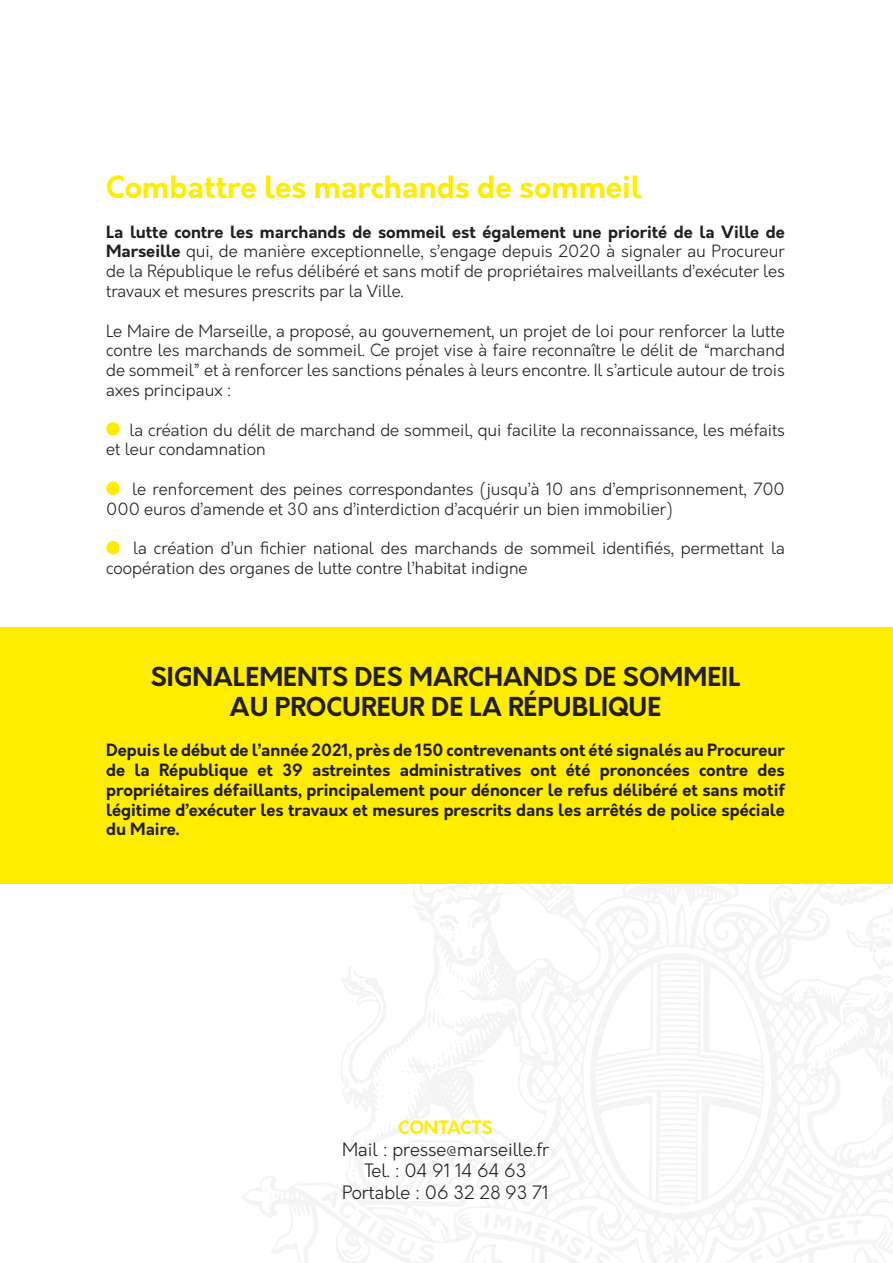
<style>
.page{position:relative;width:893px;height:1263px;background:#fff}
.page>*{position:absolute;margin:0;border:0;box-sizing:border-box;transform-origin:0 0}
.t1{font:700 30px "Orkney";color:#ffed00}
.t2{font:700 25.5px "Orkney";color:#231f20}
.t3{font:300 18px "Orkney";color:#231f20}
.t4{font:700 18px "Orkney";color:#ffed00}
.t5{font:300 16.5px/19.8px "Orkney";color:#231f20}
.t6{font:700 16.5px/19.8px "Orkney";color:#231f20;text-align:justify}
.s1{font-weight:700}
</style>
<div class="page">
<svg style="left:243px;top:884px;width:650px;height:379px"></svg>
<div style="left:0;top:627px;width:893px;height:257px;background:#ffed00"></div>
<div style="left:106px;top:422px;width:14px;height:14px;background:#ffed00;border-radius:50%"></div>
<div style="left:106px;top:482px;width:14px;height:13px;background:#ffed00;border-radius:50%"></div>
<div style="left:106px;top:541px;width:14px;height:13px;background:#ffed00;border-radius:50%"></div>
<p class="t1" style="left:106px;top:167px;width:537px">Combattre les marchands de sommeil</p>
<p class="t5" style="left:106px;top:222px;width:680px;text-align:justify"><span class="s1">La lutte contre les marchands de sommeil est également une priorité de la Ville de Marseille</span> qui, de manière exceptionnelle, s’engage depuis 2020 à signaler au Procureur de la République le refus délibéré et sans motif de propriétaires malveillants d’exécuter les travaux et mesures prescrits par la Ville.</p>
<p class="t5" style="left:106px;top:321px;width:680px;text-align:justify">Le Maire de Marseille, a proposé, au gouvernement, un projet de loi pour renforcer la lutte contre les marchands de sommeil. Ce projet vise à faire reconnaître le délit de “marchand de sommeil” et à renforcer les sanctions pénales à leurs encontre. Il s’articule autour de trois axes principaux :</p>
<p class="t5" style="left:106px;top:420px;width:680px;text-indent:23px">la création du délit de marchand de sommeil, qui facilite la reconnaissance, les méfaits et leur condamnation</p>
<p class="t5" style="left:106px;top:479px;width:680px;text-indent:26px">le renforcement des peines correspondantes (jusqu’à 10 ans d’emprisonnement, 700<br>000 euros d’amende et 30 ans d’interdiction d’acquérir un bien immobilier)</p>
<p class="t5" style="left:106px;top:539px;width:680px;text-indent:27px">la création d’un fichier national des marchands de sommeil identifiés, permettant la coopération des organes de lutte contre l’habitat indigne</p>
<p class="t2" style="left:150px;top:659px;width:592px">SIGNALEMENTS DES MARCHANDS DE SOMMEIL</p>
<p class="t2" style="left:230px;top:690px;width:433px">AU PROCUREUR DE LA RÉPUBLIQUE</p>
<p class="t6" style="left:106px;top:741px;width:680px">Depuis le début de l’année 2021, près de 150 contrevenants ont été signalés au Procureur de la République et 39 astreintes administratives ont été prononcées contre des propriétaires défaillants, principalement pour dénoncer le refus délibéré et sans motif légitime d’exécuter les travaux et mesures prescrits dans les arrêtés de police spéciale du Maire.</p>
<p class="t4" style="left:398px;top:1115px;width:96px">CONTACTS</p>
<p class="t3" style="left:342px;top:1138px;width:208px">Mail : presse@marseille.fr</p>
<p class="t3" style="left:365px;top:1159px;width:163px">Tel. : 04 91 14 64 63</p>
<p class="t3" style="left:342px;top:1181px;width:208px">Portable : 06 32 28 93 71</p>
</div>
